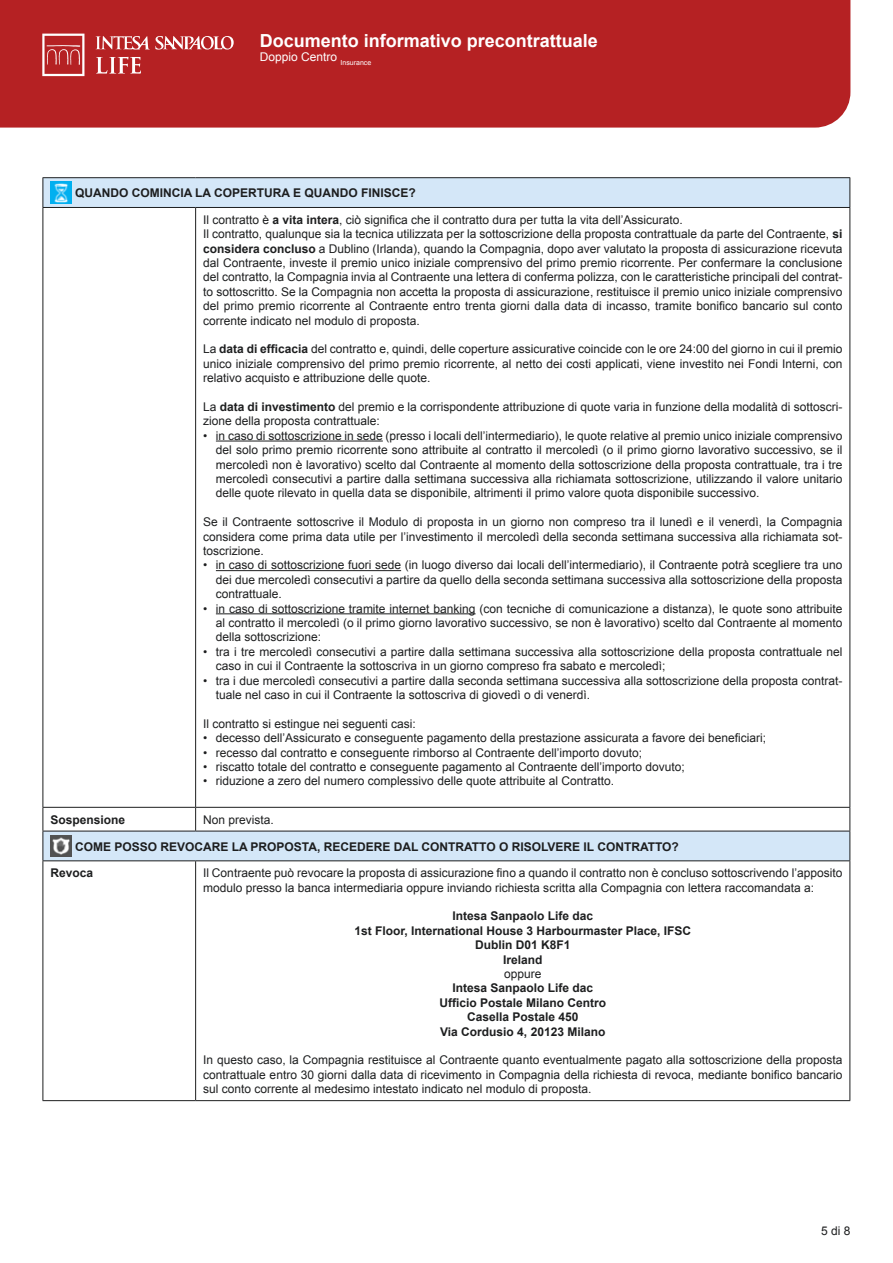
<style>
.page{position:relative;width:893px;height:1263px;background:#fff}
.page>*{position:absolute;margin:0;border:0;box-sizing:border-box;transform-origin:0 0}
.t1{font:18px "Arial Bold MT2";color:#fff}
.t2{font:12px/14.4px "Arial MT2";color:#1d1e1f;text-align:justify}
.t3{font:12px/14.4px "Arial";color:#1d1e1f}
.t4{font:700 12px/14.4px "Arial";color:#1d1e1f;text-align:center}
.t5{font:12px "Arial Bold MT3";color:#1d1e1f}
.t6{font:12px "Arial MT3";color:#fff}
.s1{font-family:"Arial MT2"}
.s2{font-weight:700}
.s3{font-family:"Arial Bold MT3"}
</style>
<div class="page">
<div style="left:0;top:0;width:850px;height:128px;background:#b52123"></div>
<svg style="left:42px;top:34px;width:192px;height:42px;background:#c14648"></svg>
<svg style="left:44px;top:178px;width:805px;height:682px"></svg>
<hr style="left:43px;top:177px;width:153px;height:1px;background:#1d1e1f">
<svg style="left:43px;top:178px;width:1px;height:29px"></svg>
<hr style="left:196px;top:177px;width:654px;height:1px;background:#1d1e1f">
<svg style="left:849px;top:178px;width:1px;height:29px"></svg>
<hr style="left:43px;top:207px;width:153px;height:1px;background:#1d1e1f">
<hr style="left:43px;top:208px;width:1px;height:599px;background:#1d1e1f">
<hr style="left:196px;top:207px;width:654px;height:1px;background:#1d1e1f">
<hr style="left:195px;top:208px;width:1px;height:599px;background:#1d1e1f">
<hr style="left:849px;top:208px;width:1px;height:599px;background:#1d1e1f">
<hr style="left:43px;top:807px;width:153px;height:1px;background:#1d1e1f">
<hr style="left:196px;top:807px;width:654px;height:1px;background:#1d1e1f">
<svg style="left:195px;top:808px;width:1px;height:23px"></svg>
<hr style="left:43px;top:831px;width:153px;height:1px;background:#1d1e1f">
<svg style="left:43px;top:808px;width:1px;height:52px"></svg>
<hr style="left:196px;top:831px;width:654px;height:1px;background:#1d1e1f">
<svg style="left:849px;top:808px;width:1px;height:52px"></svg>
<hr style="left:43px;top:860px;width:153px;height:1px;background:#1d1e1f">
<hr style="left:43px;top:861px;width:1px;height:239px;background:#1d1e1f">
<hr style="left:196px;top:860px;width:654px;height:1px;background:#1d1e1f">
<hr style="left:195px;top:861px;width:1px;height:239px;background:#1d1e1f">
<hr style="left:849px;top:861px;width:1px;height:239px;background:#1d1e1f">
<hr style="left:43px;top:1100px;width:153px;height:1px;background:#1d1e1f">
<hr style="left:196px;top:1100px;width:654px;height:1px;background:#1d1e1f">
<img style="left:50px;top:182px;width:22px;height:21px">
<hr style="left:216px;top:441px;width:167px;height:1px;background:#1d1e1f">
<hr style="left:216px;top:570px;width:185px;height:1px;background:#1d1e1f">
<hr style="left:216px;top:613px;width:260px;height:1px;background:#1d1e1f">
<img style="left:50px;top:835px;width:22px;height:21px">
<h1 class="t1" style="left:260px;top:29px;width:340px">Documento informativo precontrattuale</h1>
<p class="t6" style="left:260px;top:49px;width:113px">Doppio Centro <sub>Insurance</sub></p>
<p class="t4" style="left:75px;top:186px;width:342px">QUANDO COMINCIA LA COPERTURA E QUANDO FINISCE?</p>
<p class="t3" style="left:203px;top:212px;width:641px"><span class="s1">Il contratto è</span> <span class="s2">a vita intera</span>, ciò significa che il contratto dura per tutta la vita dell’Assicurato.<br>Il contratto, qualunque sia la tecnica utilizzata per la sottoscrizione della proposta contrattuale da parte del Contraente, <span class="s2">si considera concluso</span> a Dublino (Irlanda), quando la Compagnia, dopo aver valutato la proposta di assicurazione ricevuta</p>
<p class="t2" style="left:203px;top:256px;width:641px">dal Contraente, investe il premio unico iniziale comprensivo del primo premio ricorrente. Per confermare la conclusione del contratto, la Compagnia invia al Contraente una lettera di conferma polizza, con le caratteristiche principali del contrat&shy;to sottoscritto. Se la Compagnia non accetta la proposta di assicurazione, restituisce il premio unico iniziale comprensivo</p>
<p class="t3" style="left:203px;top:299px;width:641px">del primo premio ricorrente al Contraente entro trenta giorni dalla data di incasso, tramite bonifico bancario sul conto</p>
<p class="t2" style="left:203px;top:313px;width:218px">corrente indicato nel modulo di proposta.</p>
<p class="t3" style="left:203px;top:342px;width:641px"><span class="s1">La</span> <span class="s3">data di efficacia</span> del contratto e, quindi, delle coperture assicurative coincide con le ore 24:00 del giorno in cui il premio</p>
<p class="t2" style="left:203px;top:356px;width:641px">unico iniziale comprensivo del primo premio ricorrente, al netto dei costi applicati, viene investito nei Fondi Interni, con</p>
<p class="t3" style="left:203px;top:371px;width:229px">relativo acquisto e attribuzione delle quote.</p>
<p class="t3" style="left:203px;top:400px;width:641px"><span class="s1">La</span> <span class="s2">data di investimento</span> del premio e la corrispondente attribuzione di quote varia in funzione della modalità di sottoscri<span class="s1">-</span></p>
<p class="t2" style="left:203px;top:414px;width:178px">zione della proposta contrattuale:</p>
<p class="t3" style="left:203px;top:428px;width:641px"><span class="s1">• in caso di sottoscrizione in sede</span> (presso i locali dell’intermediario), le quote relative al premio unico iniziale comprensivo</p>
<p class="t2" style="left:216px;top:443px;width:628px">del solo primo premio ricorrente sono attribuite al contratto il mercoledì (o il primo giorno lavorativo successivo, se il mercoledì non è lavorativo) scelto dal Contraente al momento della sottoscrizione della proposta contrattuale, tra i tre mercoledì consecutivi a partire dalla settimana successiva alla richiamata sottoscrizione, utilizzando il valore unitario</p>
<p class="t3" style="left:216px;top:486px;width:545px">delle quote rilevato in quella data se disponibile, altrimenti il primo valore quota disponibile successivo.</p>
<p class="t2" style="left:203px;top:515px;width:641px">Se il Contraente sottoscrive il Modulo di proposta in un giorno non compreso tra il lunedì e il venerdì, la Compagnia considera come prima data utile per l’investimento il mercoledì della seconda settimana successiva alla richiamata sot&shy;toscrizione.</p>
<p class="t2" style="left:203px;top:558px;width:641px">• in caso di sottoscrizione fuori sede (in luogo diverso dai locali dell’intermediario), il Contraente potrà scegliere tra uno</p>
<p class="t3" style="left:216px;top:572px;width:628px">dei due mercoledì consecutivi a partire da quello della seconda settimana successiva alla sottoscrizione della proposta</p>
<p class="t2" style="left:216px;top:587px;width:68px">contrattuale.</p>
<p class="t3" style="left:203px;top:601px;width:641px"><span class="s1">• in caso di sottoscrizione tramite internet banking</span> (con tecniche di comunicazione a distanza), le quote sono attribuite</p>
<p class="t2" style="left:216px;top:616px;width:628px">al contratto il mercoledì (o il primo giorno lavorativo successivo, se non è lavorativo) scelto dal Contraente al momento della sottoscrizione:</p>
<p class="t2" style="left:216px;top:644px;width:628px;text-indent:-13px">• tra i tre mercoledì consecutivi a partire dalla settimana successiva alla sottoscrizione della proposta contrattuale nel caso in cui il Contraente la sottoscriva in un giorno compreso fra sabato e mercoledì;</p>
<p class="t2" style="left:216px;top:673px;width:628px;text-indent:-13px">• tra i due mercoledì consecutivi a partire dalla seconda settimana successiva alla sottoscrizione della proposta contrat&shy;tuale nel caso in cui il Contraente la sottoscriva di giovedì o di venerdì.</p>
<p class="t2" style="left:203px;top:716px;width:214px">Il contratto si estingue nei seguenti casi:</p>
<p class="t3" style="left:203px;top:731px;width:565px">• decesso dell’Assicurato e conseguente pagamento della prestazione assicurata a favore dei beneficiari;</p>
<p class="t2" style="left:203px;top:745px;width:440px">• recesso dal contratto e conseguente rimborso al Contraente dell’importo dovuto;</p>
<p class="t2" style="left:203px;top:760px;width:483px">• riscatto totale del contratto e conseguente pagamento al Contraente dell’importo dovuto;</p>
<p class="t3" style="left:203px;top:774px;width:412px">• riduzione a zero del numero complessivo delle quote attribuite al Contratto.</p>
<p class="t4" style="left:50px;top:812px;width:76px">Sospensione</p>
<p class="t2" style="left:203px;top:812px;width:72px">Non prevista.</p>
<p class="t4" style="left:75px;top:839px;width:605px">COME POSSO REVOCARE LA PROPOSTA, RECEDERE DAL CONTRATTO O RISOLVERE IL CONTRATTO?</p>
<p class="t4" style="left:50px;top:866px;width:44px">Revoca</p>
<p class="t3" style="left:203px;top:866px;width:641px">Il Contraente può revocare la proposta di assicurazione fino a quando il contratto non è concluso sottoscrivendo l’apposito</p>
<p class="t2" style="left:203px;top:880px;width:612px">modulo presso la banca intermediaria oppure inviando richiesta scritta alla Compagnia con lettera raccomandata a:</p>
<p class="t4" style="left:354px;top:909px;width:338px">Intesa Sanpaolo Life dac<br>1st Floor, International House 3 Harbourmaster Place, IFSC<br>Dublin D01 K8F1<br>Ireland</p>
<p class="t2" style="left:504px;top:967px;width:39px">oppure</p>
<p class="t4" style="left:452px;top:981px;width:142px">Intesa Sanpaolo Life dac</p>
<p class="t5" style="left:439px;top:994px;width:168px">Ufficio Postale Milano Centro</p>
<p class="t4" style="left:440px;top:1010px;width:167px">Casella Postale 450<br>Via Cordusio 4, 20123 Milano</p>
<p class="t3" style="left:203px;top:1053px;width:641px">In questo caso, la Compagnia restituisce al Contraente quanto eventualmente pagato alla sottoscrizione della proposta contrattuale entro 30 giorni dalla data di ricevimento in Compagnia della richiesta di revoca, mediante bonifico bancario</p>
<p class="t2" style="left:203px;top:1082px;width:390px">sul conto corrente al medesimo intestato indicato nel modulo di proposta.</p>
<p class="t2" style="left:821px;top:1224px;width:31px">5 di 8</p>
</div>
